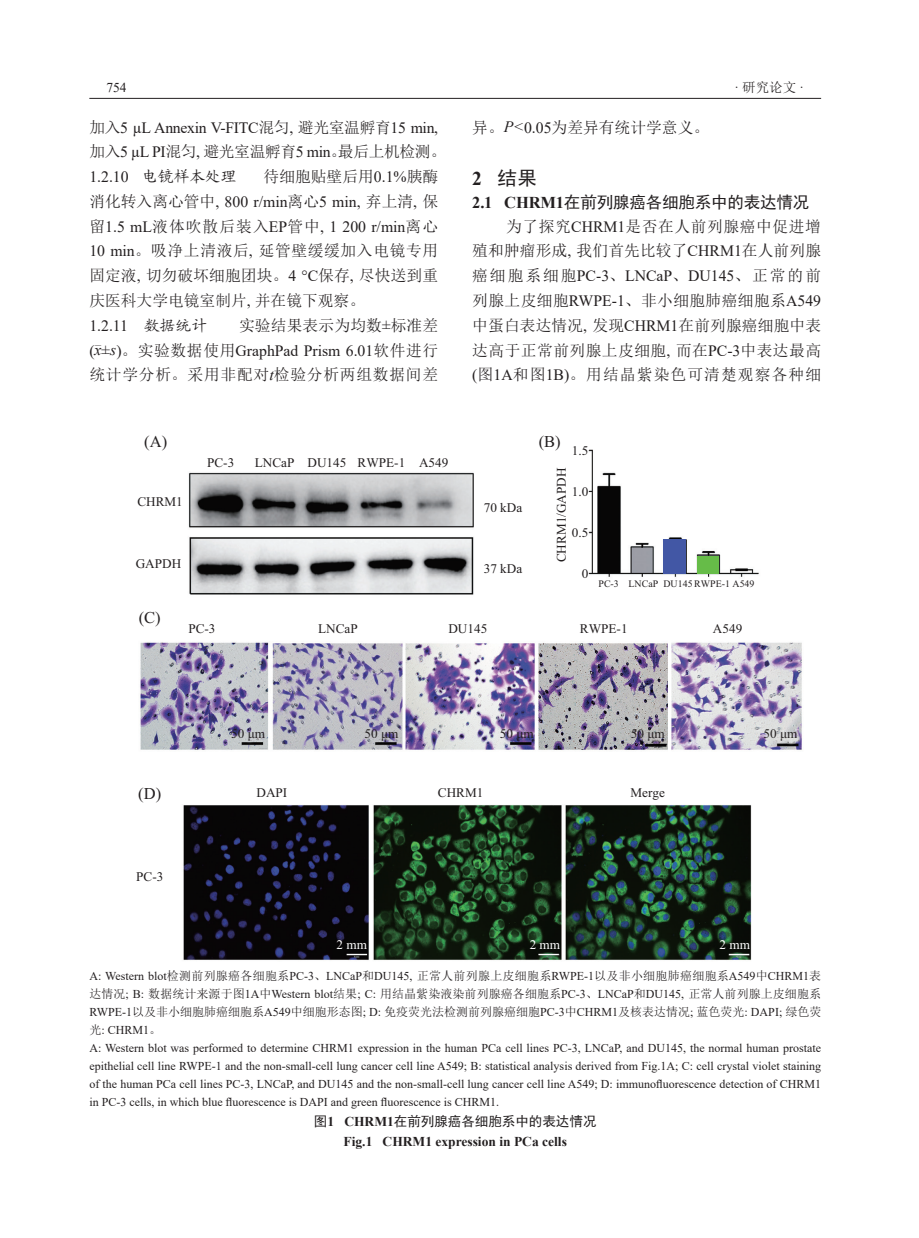
<style>
.page{position:relative;width:919px;height:1238px;background:#fff}
.page>*{position:absolute;margin:0;border:0;box-sizing:border-box;transform-origin:0 0}
.标题1{font:19.5px "Sim Hei";color:#231f20}
.标题2{font:16.5px "Sim Hei";letter-spacing:-.01em;color:#231f20}
.t1{font:16.5px "Times New Roman";color:#231f20}
.正文{font:15.75px/24.8px "Sim Sun";letter-spacing:.03em;color:#231f20;text-align:justify}
.正文-2{font:15.75px/24.8px "Times New Roman";letter-spacing:-.02em;color:#231f20}
.正文-3{font:15.75px/24.8px "Sim Sun";letter-spacing:.01em;color:#231f20;text-align:right}
.正文-4{font:15.75px "Sim Sun";color:#231f20}
.表头_图题{font:700 13.5px "Times New Roman";color:#231f20}
.表头_图题-2{font:13.5px "Sim Hei";color:#231f20}
.t2{font:13.5px "Sim Sun";color:#231f20}
.t3{font:13.5px "Times New Roman";color:#231f20}
.t4{font:13.2px "Times New Roman";color:#231f20}
.t5{font:13.2px "Times New Roman";color:#fff}
.表格_图注{font:12px/18px "Times New Roman";color:#231f20;text-align:justify}
.表格_图注-2{font:12px/18px "Sim Sun";color:#231f20;text-align:justify}
.正文-5{font:italic 12px "Times New Roman";color:#231f20}
.t6{font:9.9px "Times New Roman";color:#231f20}
.s1{font-family:"Times New Roman"}
.s2{font-family:"Sim Sun"}
.s3{font-family:"Kai Ti GB2312"}
.s4{font-family:"Times New Roman";font-style:italic}
.s5{font-family:"Times New Roman";font-weight:700}
</style>
<div class="page">
<hr style="left:89px;top:98px;width:732px;height:1px;background:#231f20">
<img style="left:140px;top:449px;width:662px;height:511px">
<div style="left:697px;top:556px;width:22px;height:17px;background:#66bc48"></div>
<div style="left:663px;top:539px;width:22px;height:34px;background:#4257a5"></div>
<p class="t3" style="left:106px;top:78px;width:22px">754</p>
<p class="t2" style="left:734px;top:81px;width:71px"><span class="s1">·</span> 研究论文 <span class="s1">·</span></p>
<p class="正文-2" style="left:89px;top:114px;width:358px"><span class="s2">加入</span>5 µL Annexin V-FITC<span class="s2">混匀</span>, <span class="s2">避光室温孵育</span>15 min,<span class="s2">加入</span>5 µL PI<span class="s2">混匀</span>, <span class="s2">避光室温孵育</span>5 min<span class="s2">。最后上机检测。</span></p>
<p class="正文-2" style="left:89px;top:164px;width:149px">1.2.10 <span class="s3">电镜样本处理</span></p>
<p class="正文-4" style="left:472px;top:119px;width:238px">异。<span class="s4">P&lt;</span><span class="s1">0.05</span>为差异有统计学意义。</p>
<p class="标题1" style="left:472px;top:169px;width:66px"><span class="s5">2</span> 结果</p>
<p class="标题2" style="left:472px;top:193px;width:338px"><span class="s5">2.1 CHRM1</span>在前列腺癌各细胞系中的表达情况</p>
<p class="正文" style="left:472px;top:214px;width:350px;text-indent:34px">为了探究<span class="s1">CHRM1</span>是否在人前列腺癌中促进增殖和肿瘤形成<span class="s1">,</span> 我们首先比较了<span class="s1">CHRM1</span>在人前列腺癌细胞系细胞<span class="s1">PC-3</span>、<span class="s1">LNCaP</span>、<span class="s1">DU145</span>、正常的前列腺上皮细胞<span class="s1">RWPE-1</span>、非小细胞肺癌细胞系<span class="s1">A549</span>中蛋白表达情况<span class="s1">,</span> 发现<span class="s1">CHRM1</span>在前列腺癌细胞中表达高于正常前列腺上皮细胞<span class="s1">,</span> 而在<span class="s1">PC-3</span>中表达最高<span class="s1">(</span>图<span class="s1">1A</span>和图<span class="s1">1B)</span>。用结晶紫染色可清楚观察各种细</p>
<p class="正文" style="left:89px;top:164px;width:350px;text-indent:174px">待细胞贴壁后用<span class="s1">0.1%</span>胰酶消化转入离心管中<span class="s1">, 800 r/min</span>离心<span class="s1">5 min,</span> 弃上清<span class="s1">,</span> 保留<span class="s1">1.5 mL</span>液体吹散后装入<span class="s1">EP</span>管中<span class="s1">, 1 200 r/min</span>离心<span class="s1">10 min</span>。吸净上清液后<span class="s1">,</span> 延管壁缓缓加入电镜专用固定液<span class="s1">,</span> 切勿破坏细胞团块。<span class="s1">4 °C</span>保存<span class="s1">,</span> 尽快送到重庆医科大学电镜室制片<span class="s1">,</span> 并在镜下观察。</p>
<p class="正文-2" style="left:89px;top:312px;width:120px">1.2.11 <span class="s3">数据统计</span></p>
<p class="正文-3" style="left:89px;top:313px;width:350px">实验结果表示为均数<span class="s1">±</span>标准差<br><span class="s1">(</span><span class="s4">x</span><span class="s1">±</span><span class="s4">s</span><span class="s1">)</span>。实验数据使用<span class="s1">GraphPad Prism 6.01</span>软件进行</p>
<p class="正文-5" style="left:95px;top:331px;width:7px">_</p>
<p class="正文" style="left:89px;top:362px;width:350px">统计学分析。采用非配对<span class="s4">t</span>检验分析两组数据间差</p>
<p class="t1" style="left:144px;top:435px;width:24px">(A)</p>
<p class="t1" style="left:538px;top:435px;width:23px">(B)</p>
<p class="t4" style="left:571px;top:445px;width:18px">1.5</p>
<p class="t4" style="left:571px;top:486px;width:18px">1.0</p>
<p class="t4" style="left:571px;top:528px;width:18px">0.5</p>
<p class="t4" style="left:581px;top:569px;width:8px">0</p>
<p class="t4" style="left:207px;top:457px;width:29px">PC-3</p>
<p class="t4" style="left:255px;top:457px;width:195px">LNCaP DU145 RWPE-1 A549</p>
<p class="t4" style="left:556px;top:562px;width:96px;rotate:-90deg">CHRM1/GAPDH</p>
<p class="t4" style="left:137px;top:497px;width:47px">CHRM1</p>
<p class="t4" style="left:483px;top:503px;width:40px">70 kDa</p>
<p class="t4" style="left:136px;top:558px;width:47px">GAPDH</p>
<p class="t4" style="left:483px;top:564px;width:40px">37 kDa</p>
<p class="t6" style="left:598px;top:579px;width:22px">PC-3</p>
<p class="t6" style="left:628px;top:579px;width:127px">LNCaP DU145 RWPE-1 A549</p>
<p class="t1" style="left:139px;top:611px;width:23px">(C)</p>
<p class="t4" style="left:188px;top:624px;width:29px">PC-3</p>
<p class="t4" style="left:318px;top:624px;width:41px">LNCaP</p>
<p class="t4" style="left:448px;top:624px;width:40px">DU145</p>
<p class="t4" style="left:580px;top:624px;width:49px">RWPE-1</p>
<p class="t4" style="left:712px;top:624px;width:31px">A549</p>
<p class="t1" style="left:138px;top:787px;width:24px">(D)</p>
<p class="t4" style="left:136px;top:871px;width:29px">PC-3</p>
<p class="t4" style="left:231px;top:728px;width:35px">50 μm</p>
<p class="t4" style="left:364px;top:728px;width:35px">50 μm</p>
<p class="t4" style="left:500px;top:728px;width:35px">50 μm</p>
<p class="t4" style="left:630px;top:728px;width:35px">50 μm</p>
<p class="t4" style="left:763px;top:728px;width:35px">50 μm</p>
<p class="t4" style="left:256px;top:788px;width:32px">DAPI</p>
<p class="t4" style="left:438px;top:788px;width:47px">CHRM1</p>
<p class="t4" style="left:630px;top:788px;width:36px">Merge</p>
<p class="t5" style="left:336px;top:940px;width:32px">2 mm</p>
<p class="t5" style="left:529px;top:940px;width:32px">2 mm</p>
<p class="t5" style="left:719px;top:940px;width:32px">2 mm</p>
<p class="表格_图注-2" style="left:89px;top:966px;width:733px"><span class="s1">A: Western blot</span>检测前列腺癌各细胞系<span class="s1">PC-3</span>、<span class="s1">LNCaP</span>和<span class="s1">DU145,</span> 正常人前列腺上皮细胞系<span class="s1">RWPE-1</span>以及非小细胞肺癌细胞系<span class="s1">A549</span>中<span class="s1">CHRM1</span>表达情况<span class="s1">; B:</span> 数据统计来源于图<span class="s1">1A</span>中<span class="s1">Western blot</span>结果<span class="s1">; C:</span> 用结晶紫染液染前列腺癌各细胞系<span class="s1">PC-3</span>、<span class="s1">LNCaP</span>和<span class="s1">DU145,</span> 正常人前列腺上皮细胞系<span class="s1">RWPE-1</span>以及非小细胞肺癌细胞系<span class="s1">A549</span>中细胞形态图<span class="s1">; D:</span> 免疫荧光法检测前列腺癌细胞<span class="s1">PC-3</span>中<span class="s1">CHRM1</span>及核表达情况<span class="s1">;</span> 蓝色荧光<span class="s1">: DAPI;</span> 绿色荧光<span class="s1">: CHRM1</span>。</p>
<p class="表格_图注" style="left:89px;top:1038px;width:733px">A: Western blot was performed to determine CHRM1 expression in the human PCa cell lines PC-3, LNCaP, and DU145, the normal human prostate epithelial cell line RWPE-1 and the non-small-cell lung cancer cell line A549; B: statistical analysis derived from Fig.1A; C: cell crystal violet staining of the human PCa cell lines PC-3, LNCaP, and DU145 and the non-small-cell lung cancer cell line A549; D: immunofluorescence detection of CHRM1 in PC-3 cells, in which blue fluorescence is DAPI and green fluorescence is CHRM1.</p>
<p class="表头_图题-2" style="left:314px;top:1113px;width:284px">图<span class="s5">1 CHRM1</span>在前列腺癌各细胞系中的表达情况</p>
<p class="表头_图题" style="left:343px;top:1131px;width:225px">Fig.1 CHRM1 expression in PCa cells</p>
</div>
